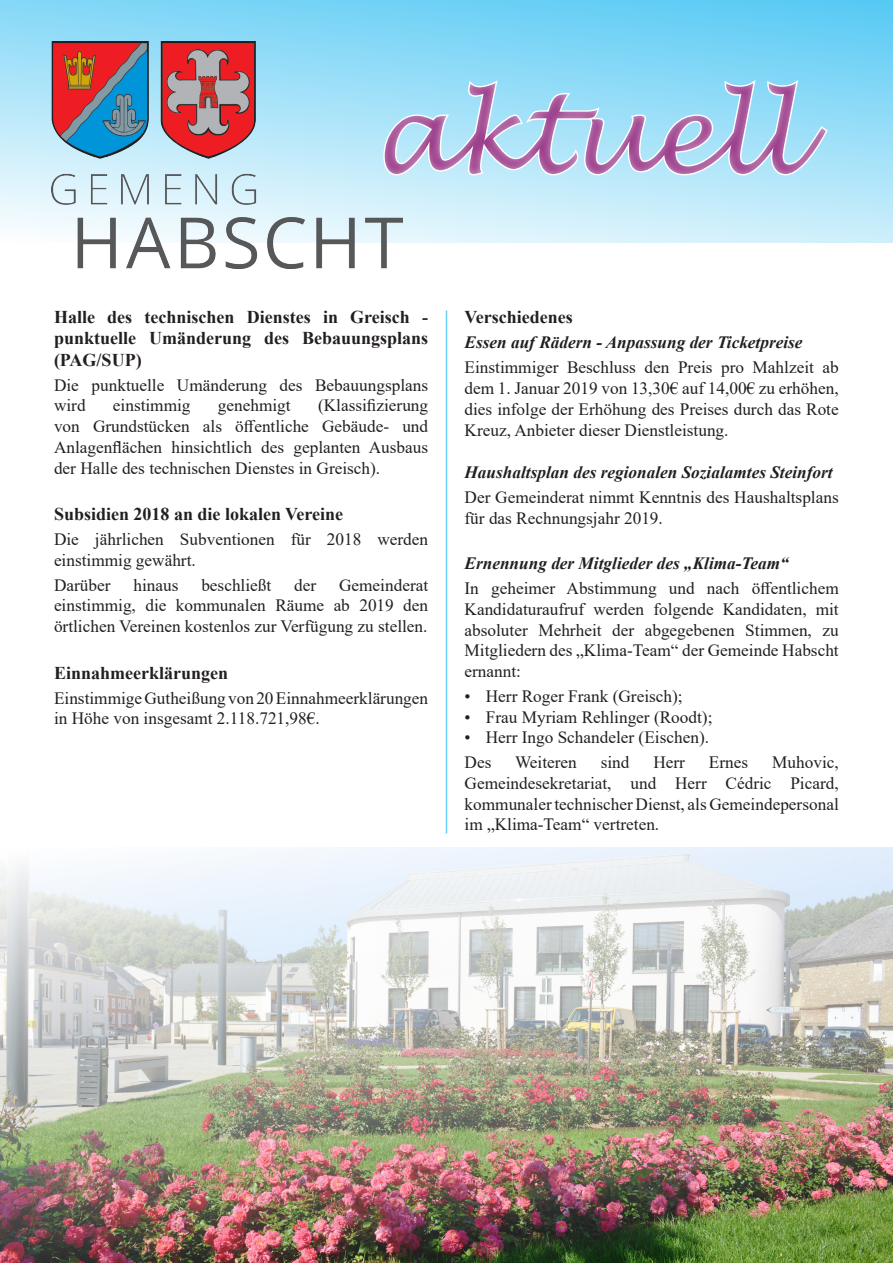
<style>
.page{position:relative;width:893px;height:1263px;background:#fff}
.page>*{position:absolute;margin:0;border:0;box-sizing:border-box;transform-origin:0 0}
.t1{font:italic 105px "Lucida Handwriting";color:#9c3e8c}
.t2{font:700 18px/21.6px "Times New Roman";color:#231f20;text-align:justify}
.t3{font:17.25px/20.7px "Times New Roman";color:#231f20;text-align:justify}
.t4{font:italic 700 17.25px "Times New Roman";color:#231f20}
</style>
<div class="page">
<svg style="left:0;top:1px;width:893px;height:242px;background:#95ddf7"></svg>
<img style="left:51px;top:41px;width:351px;height:227px">
<div style="left:344px;top:66px;width:549px;height:148px;background:#fff;opacity:.75"></div>
<hr style="left:446px;top:310px;width:1px;height:523px;background:#6bcff6">
<img style="left:0;top:847px;width:892px;height:416px">
<h1 class="t1" style="left:372px;top:72px;width:427px">aktuell</h1>
<p class="t2" style="left:54px;top:305px;width:376px">Halle des technischen Dienstes in Greisch - punktuelle Umänderung des Bebauungsplans (PAG/SUP)</p>
<p class="t3" style="left:54px;top:374px;width:376px">Die punktuelle Umänderung des Bebauungsplans wird</p>
<p class="t3" style="left:54px;top:395px;width:376px;text-indent:264px">(Klassifizierung von Grundstücken als öffentliche Gebäude- und Anlagenflächen hinsichtlich des geplanten Ausbaus der Halle des technischen Dienstes in Greisch).</p>
<p class="t2" style="left:54px;top:503px;width:291px">Subsidien 2018 an die lokalen Vereine</p>
<p class="t3" style="left:54px;top:528px;width:376px">Die jährlichen Subventionen für 2018 werden einstimmig gewährt.</p>
<p class="t3" style="left:54px;top:574px;width:58px">Darüber</p>
<p class="t3" style="left:133px;top:574px;width:47px">hinaus</p>
<p class="t3" style="left:201px;top:574px;width:71px">beschließt</p>
<p class="t3" style="left:294px;top:574px;width:24px">der</p>
<p class="t3" style="left:113px;top:395px;width:79px">einstimmig</p>
<p class="t3" style="left:218px;top:395px;width:74px">genehmigt</p>
<p class="t3" style="left:54px;top:574px;width:376px;text-indent:285px">Gemeinderat einstimmig, die kommunalen Räume ab 2019 den örtlichen Vereinen kostenlos zur Verfügung zu stellen.</p>
<p class="t2" style="left:54px;top:661px;width:176px">Einnahmeerklärungen</p>
<p class="t3" style="left:54px;top:687px;width:376px">Einstimmige Gutheißung von 20 Einnahmeerklärungen in Höhe von insgesamt 2.118.721,98€.</p>
<p class="t2" style="left:465px;top:305px;width:110px">Verschiedenes</p>
<p class="t4" style="left:465px;top:331px;width:340px">Essen auf Rädern - Anpassung der Ticketpreise</p>
<p class="t3" style="left:465px;top:357px;width:376px">Einstimmiger Beschluss den Preis pro Mahlzeit ab dem 1. Januar 2019 von 13,30€ auf 14,00€ zu erhöhen, dies infolge der Erhöhung des Preises durch das Rote Kreuz, Anbieter dieser Dienstleistung.</p>
<p class="t4" style="left:465px;top:460px;width:370px">Haushaltsplan des regionalen Sozialamtes Steinfort</p>
<p class="t3" style="left:465px;top:486px;width:376px">Der Gemeinderat nimmt Kenntnis des Haushaltsplans für das Rechnungsjahr 2019.</p>
<p class="t4" style="left:465px;top:551px;width:326px">Ernennung der Mitglieder des „Klima-Team“</p>
<p class="t3" style="left:465px;top:577px;width:376px">In geheimer Abstimmung und nach öffentlichem Kandidaturaufruf werden folgende Kandidaten, mit absoluter Mehrheit der abgegebenen Stimmen, zu Mitgliedern des „Klima-Team“ der Gemeinde Habscht ernannt:</p>
<p class="t3" style="left:465px;top:685px;width:220px">• Herr Roger Frank (Greisch);</p>
<p class="t3" style="left:465px;top:706px;width:249px">• Frau Myriam Rehlinger (Roodt);</p>
<p class="t3" style="left:465px;top:727px;width:246px">• Herr Ingo Schandeler (Eischen).</p>
<p class="t3" style="left:465px;top:751px;width:28px">Des</p>
<p class="t3" style="left:515px;top:751px;width:63px">Weiteren</p>
<p class="t3" style="left:601px;top:751px;width:30px">sind</p>
<p class="t3" style="left:653px;top:751px;width:33px">Herr</p>
<p class="t3" style="left:709px;top:751px;width:41px">Ernes</p>
<p class="t3" style="left:465px;top:751px;width:376px;text-indent:308px">Muhovic, Gemeindesekretariat, und Herr Cédric Picard, kommunaler technischer Dienst, als Gemeindepersonal im „Klima-Team“ vertreten.</p>
</div>
